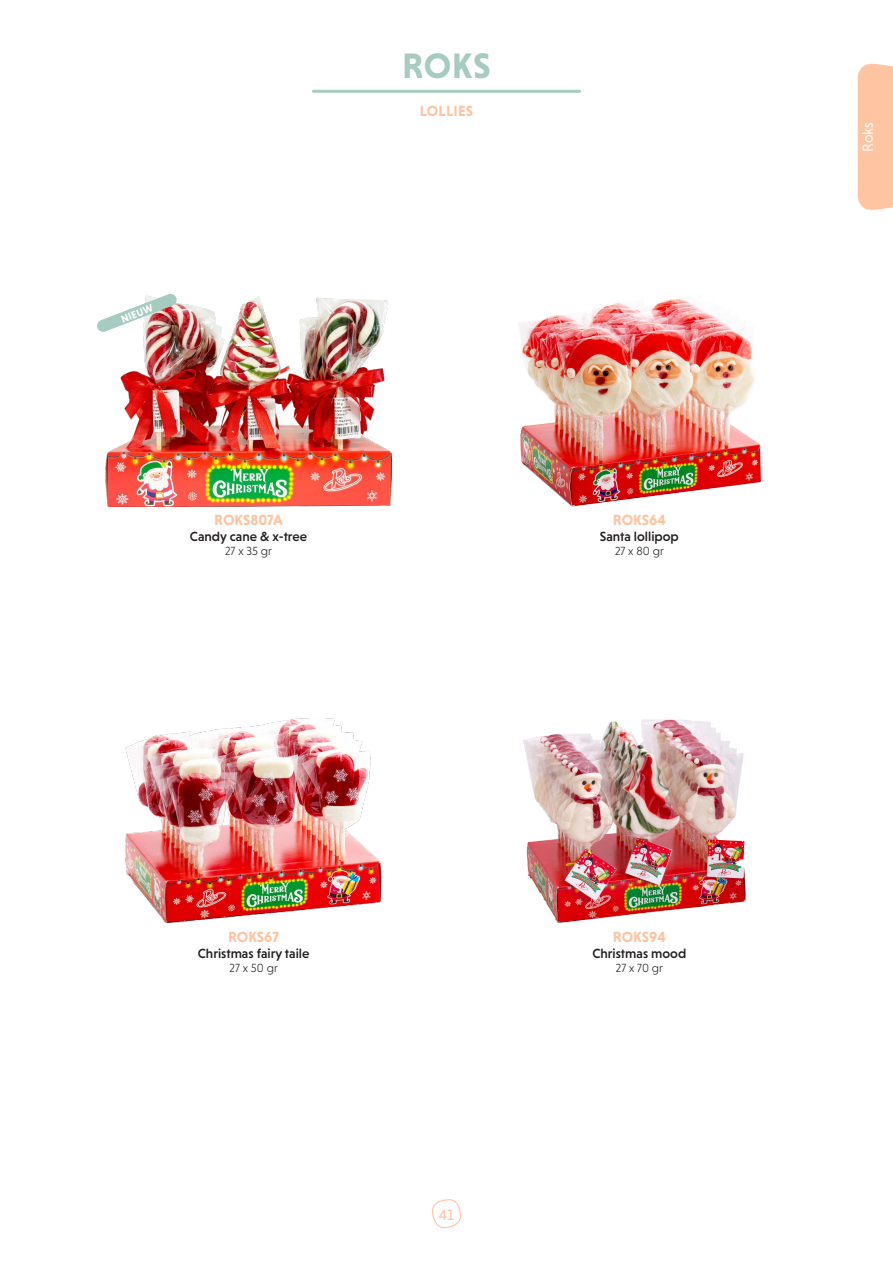
<style>
.page{position:relative;width:893px;height:1263px;background:#fff}
.page>*{position:absolute;margin:0;border:0;box-sizing:border-box;transform-origin:0 0}
.Titel{font:700 36px "Niveau Grotesk";color:#a6ccc1}
.t1{font:15px "Niveau Grotesk Bold Small Caps";color:#ffc4a2}
.Subtitel_Roze{font:700 15px "Niveau Grotesk";letter-spacing:.015em;color:#ffc4a2}
.t2{font:15px "Niveau Grotesk";color:#fff}
.t3{font:15px "Niveau Grotesk";color:#ffc4a2}
.t4{font:500 13.5px "Niveau Grotesk";color:#231f20}
.t5{font:300 12px "Niveau Grotesk";color:#231f20}
.NIEUW{font:700 10.5px "Niveau Grotesk";color:#fff}
</style>
<div class="page">
<div style="left:858px;top:64px;width:35px;height:146px;background:#ffc4a2"></div>
<svg style="left:432px;top:1199px;width:29px;height:29px"></svg>
<hr style="left:313px;top:90px;width:267px;height:3px;background:#a6ccc1">
<img style="left:106px;top:296px;width:285px;height:210px">
<img style="left:519px;top:299px;width:242px;height:207px">
<img style="left:125px;top:718px;width:257px;height:205px">
<img style="left:523px;top:719px;width:222px;height:203px">
<svg style="left:97px;top:294px;width:80px;height:39px"></svg>
<p class="NIEUW" style="left:119px;top:313px;width:35px;rotate:-21deg">NIEUW</p>
<p class="t1" style="left:214px;top:511px;width:70px">ROKS807A</p>
<p class="t4" style="left:190px;top:529px;width:119px">Candy cane &amp; x-tree</p>
<p class="t5" style="left:225px;top:545px;width:48px">27 x 35 gr</p>
<p class="Titel" style="left:402px;top:45px;width:90px">ROKS</p>
<p class="Subtitel_Roze" style="left:420px;top:102px;width:55px">LOLLIES</p>
<p class="t1" style="left:613px;top:511px;width:54px">ROKS64</p>
<p class="t4" style="left:600px;top:529px;width:81px">Santa lollipop</p>
<p class="t5" style="left:615px;top:545px;width:50px">27 x 80 gr</p>
<p class="t1" style="left:228px;top:928px;width:53px">ROKS67</p>
<p class="t4" style="left:198px;top:945px;width:113px">Christmas fairy taile</p>
<p class="t5" style="left:230px;top:961px;width:50px">27 x 50 gr</p>
<p class="t3" style="left:439px;top:1206px;width:17px">41</p>
<p class="t1" style="left:613px;top:928px;width:54px">ROKS94</p>
<p class="t4" style="left:592px;top:945px;width:96px">Christmas mood</p>
<p class="t5" style="left:616px;top:961px;width:49px">27 x 70 gr</p>
<p class="t2" style="left:859px;top:152px;width:31px;rotate:-90deg">Roks</p>
</div>
